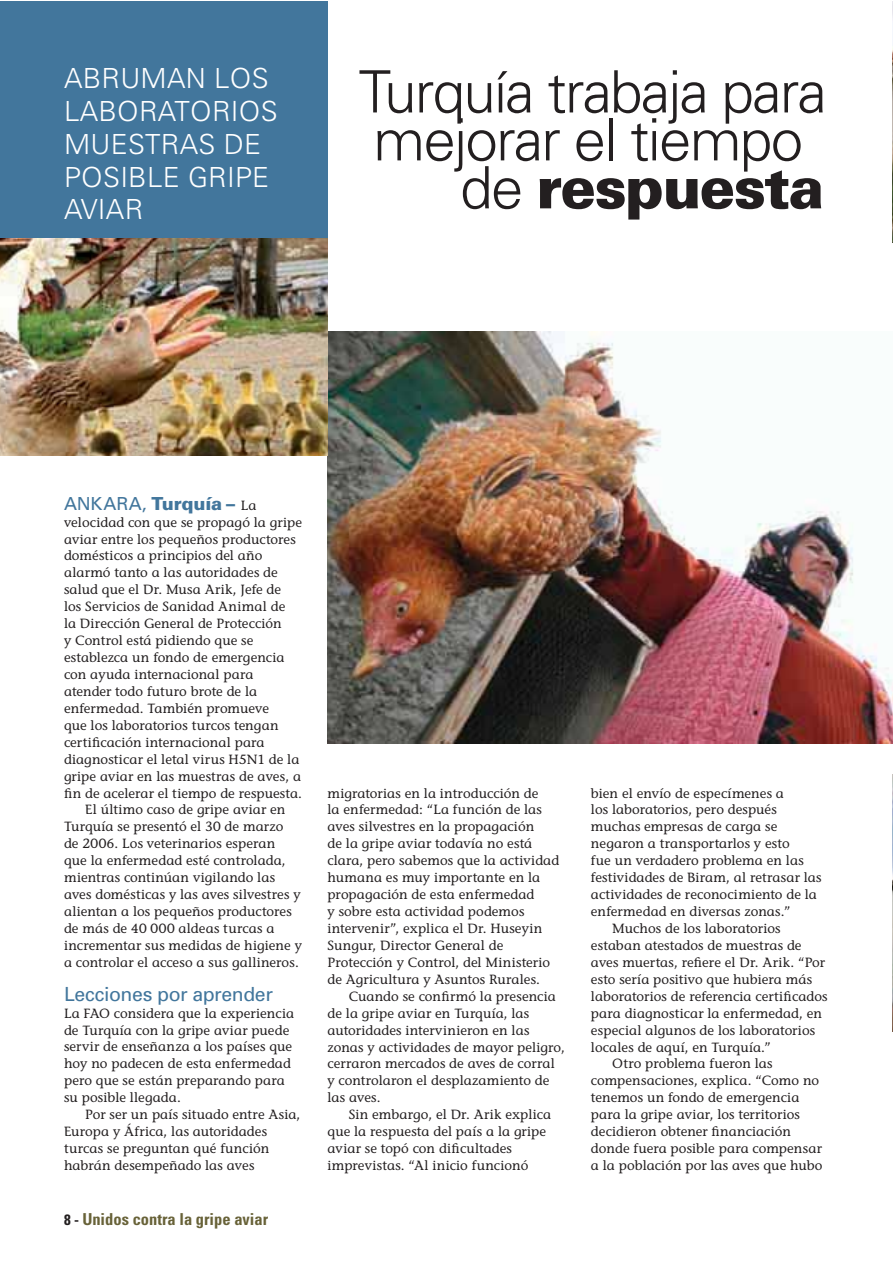
<style>
.page{position:relative;width:893px;height:1263px;background:#fff}
.page>*{position:absolute;margin:0;border:0;box-sizing:border-box;transform-origin:0 0}
.t1{font:300 58.5px "Univers";letter-spacing:-.03em;color:#231f20}
.t2{font:900 58.5px "Univers";letter-spacing:-.03em;color:#231f20}
.t3{font:300 27.75px/33px "Univers";letter-spacing:.01em;color:#fff}
.t4{font:19.5px "Univers";letter-spacing:-.02em;color:#42769c}
.t5{font:900 18px "Univers";letter-spacing:-.01em;color:#42769c}
.t6{font:700 condensed 16.5px "Univers";color:#686238}
.t7{font:13.35px/17px "Stone Informal";letter-spacing:.01em;color:#231f20}
.s1{font-weight:300}
.s2{font-weight:400}
.s3{font-family:"Stone Informal";font-weight:400;font-size:13.35px;color:#231f20}
.s4{font-size:15px;color:#231f20}
</style>
<div class="page">
<img style="left:892px;top:2px;width:1px;height:241px">
<div style="left:0;top:2px;width:327px;height:454px;background:#42769c"></div>
<img style="left:327px;top:332px;width:565px;height:411px">
<img style="left:892px;top:774px;width:1px;height:257px">
<img style="left:0;top:238px;width:327px;height:218px">
<h2 class="t3" style="left:64px;top:64px;width:215px">ABRUMAN LOS<br>LABORATORIOS<br>MUESTRAS DE<br>POSIBLE GRIPE<br>AVIAR</h2>
<h1 class="t1" style="left:358px;top:70px;width:469px">Turquía trabaja para</h1>
<h1 class="t1" style="left:373px;top:118px;width:431px">mejorar el tiempo</h1>
<h1 class="t2" style="left:460px;top:166px;width:365px"><span class="s1">de</span> respuesta</h1>
<h3 class="t5" style="left:64px;top:497px;width:194px"><span class="s2">ANKARA,</span> Turquía – <span class="s3">La</span></h3>
<p class="t7" style="left:64px;top:515px;width:239px">velocidad con que se propagó la gripe</p>
<p class="t7" style="left:64px;top:532px;width:233px">aviar entre los pequeños productores</p>
<p class="t7" style="left:64px;top:549px;width:200px">domésticos a principios del año</p>
<p class="t7" style="left:64px;top:566px;width:215px">alarmó tanto a las autoridades de</p>
<p class="t7" style="left:64px;top:583px;width:219px">salud que el Dr. Musa Arik, Jefe de</p>
<p class="t7" style="left:64px;top:600px;width:223px">los Servicios de Sanidad Animal de</p>
<p class="t7" style="left:64px;top:617px;width:219px">la Dirección General de Protección</p>
<p class="t7" style="left:64px;top:633px;width:191px">y Control está pidiendo que se</p>
<p class="t7" style="left:64px;top:650px;width:222px">establezca un fondo de emergencia</p>
<p class="t7" style="left:64px;top:667px;width:191px">con ayuda internacional para</p>
<p class="t7" style="left:64px;top:684px;width:195px">atender todo futuro brote de la</p>
<p class="t7" style="left:64px;top:701px;width:207px">enfermedad. También promueve</p>
<p class="t7" style="left:64px;top:718px;width:216px">que los laboratorios turcos tengan</p>
<p class="t7" style="left:64px;top:735px;width:202px">certificación internacional para</p>
<p class="t7" style="left:64px;top:752px;width:237px">diagnosticar el letal virus H5N1 de la</p>
<p class="t7" style="left:64px;top:769px;width:238px">gripe aviar en las muestras de aves, a</p>
<p class="t7" style="left:64px;top:786px;width:239px">fin de acelerar el tiempo de respuesta.</p>
<p class="t7" style="left:85px;top:803px;width:202px">El último caso de gripe aviar en</p>
<p class="t7" style="left:64px;top:820px;width:221px">Turquía se presentó el 30 de marzo</p>
<p class="t7" style="left:64px;top:837px;width:213px">de 2006. Los veterinarios esperan</p>
<p class="t7" style="left:64px;top:854px;width:223px">que la enfermedad esté controlada,</p>
<p class="t7" style="left:64px;top:870px;width:212px">mientras continúan vigilando las</p>
<p class="t7" style="left:64px;top:887px;width:238px">aves domésticas y las aves silvestres y</p>
<p class="t7" style="left:64px;top:904px;width:229px">alientan a los pequeños productores</p>
<p class="t7" style="left:64px;top:921px;width:212px">de más de 40 000 aldeas turcas a</p>
<p class="t7" style="left:64px;top:938px;width:239px">incrementar sus medidas de higiene y</p>
<p class="t7" style="left:64px;top:955px;width:236px">a controlar el acceso a sus gallineros.</p>
<h3 class="t4" style="left:64px;top:987px;width:210px">Lecciones por aprender</h3>
<p class="t7" style="left:64px;top:1006px;width:231px">La FAO considera que la experiencia de Turquía con la gripe aviar puede servir de enseñanza a los países que hoy no padecen de esta enfermedad pero que se están preparando para su posible llegada.</p>
<p class="t7" style="left:64px;top:1108px;width:238px;text-indent:21px">Por ser un país situado entre Asia,<br>Europa y África, las autoridades turcas se preguntan qué función habrán desempeñado las aves</p>
<p class="t6" style="left:64px;top:1213px;width:206px"><span class="s4">8 -</span> Unidos contra la gripe aviar</p>
<p class="t7" style="left:327px;top:786px;width:233px">migratorias en la introducción de<br>la enfermedad: “La función de las aves silvestres en la propagación<br>de la gripe aviar todavía no está clara, pero sabemos que la actividad humana es muy importante en la propagación de esta enfermedad<br>y sobre esta actividad podemos intervenir”, explica el Dr. Huseyin Sungur, Director General de Protección y Control, del Ministerio de Agricultura y Asuntos Rurales.</p>
<p class="t7" style="left:327px;top:989px;width:239px;text-indent:21px">Cuando se confirmó la presencia de la gripe aviar en Turquía, las autoridades intervinieron en las zonas y actividades de mayor peligro, cerraron mercados de aves de corral y controlaron el desplazamiento de las aves.</p>
<p class="t7" style="left:327px;top:1108px;width:225px;text-indent:21px">Sin embargo, el Dr. Arik explica que la respuesta del país a la gripe aviar se topó con dificultades imprevistas. “Al inicio funcionó</p>
<p class="t7" style="left:591px;top:786px;width:194px">bien el envío de especímenes a</p>
<p class="t7" style="left:591px;top:803px;width:187px">los laboratorios, pero después</p>
<p class="t7" style="left:591px;top:820px;width:188px">muchas empresas de carga se</p>
<p class="t7" style="left:591px;top:837px;width:200px">negaron a transportarlos y esto</p>
<p class="t7" style="left:591px;top:854px;width:214px">fue un verdadero problema en las</p>
<p class="t7" style="left:591px;top:870px;width:232px">festividades de Biram, al retrasar las</p>
<p class="t7" style="left:591px;top:887px;width:227px">actividades de reconocimiento de la</p>
<p class="t7" style="left:591px;top:904px;width:201px">enfermedad en diversas zonas.”</p>
<p class="t7" style="left:612px;top:921px;width:170px">Muchos de los laboratorios</p>
<p class="t7" style="left:591px;top:938px;width:212px">estaban atestados de muestras de</p>
<p class="t7" style="left:591px;top:955px;width:235px">aves muertas, refiere el Dr. Arik. “Por</p>
<p class="t7" style="left:591px;top:972px;width:223px">esto sería positivo que hubiera más</p>
<p class="t7" style="left:591px;top:989px;width:238px">laboratorios de referencia certificados</p>
<p class="t7" style="left:591px;top:1006px;width:233px">para diagnosticar la enfermedad, en</p>
<p class="t7" style="left:591px;top:1023px;width:226px">especial algunos de los laboratorios</p>
<p class="t7" style="left:591px;top:1040px;width:181px">locales de aquí, en Turquía.”</p>
<p class="t7" style="left:612px;top:1057px;width:162px">Otro problema fueron las</p>
<p class="t7" style="left:591px;top:1074px;width:230px">compensaciones, explica. “Como no</p>
<p class="t7" style="left:591px;top:1091px;width:210px">tenemos un fondo de emergencia</p>
<p class="t7" style="left:591px;top:1108px;width:210px">para la gripe aviar, los territorios</p>
<p class="t7" style="left:591px;top:1124px;width:202px">decidieron obtener financiación</p>
<p class="t7" style="left:591px;top:1141px;width:232px">donde fuera posible para compensar</p>
<p class="t7" style="left:591px;top:1158px;width:233px">a la población por las aves que hubo</p>
</div>
